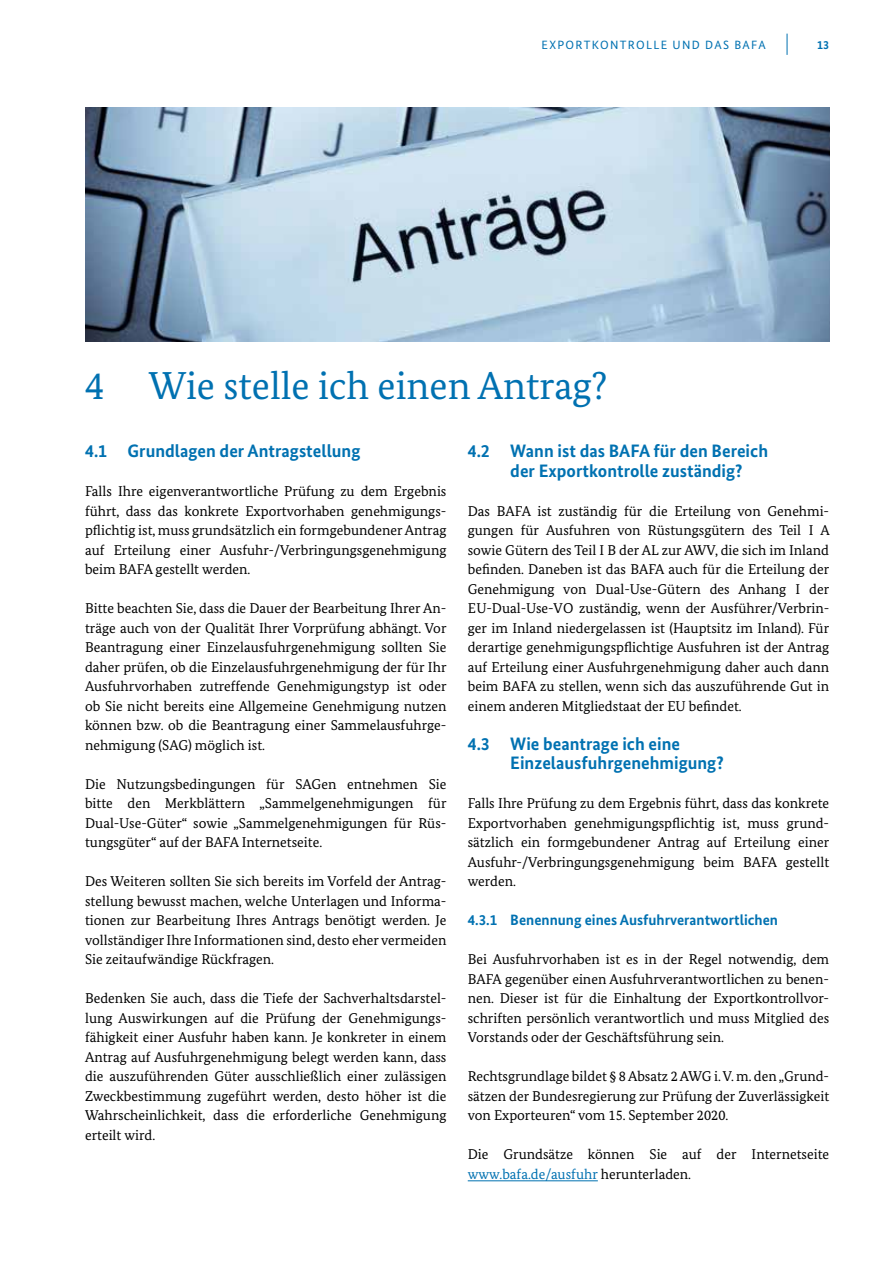
<style>
.page{position:relative;width:893px;height:1263px;background:#fff}
.page>*{position:absolute;margin:0;border:0;box-sizing:border-box;transform-origin:0 0}
._1__Headline__H2{font:39px "Bundes Serif";color:#0071b1}
._2__Headline__H3{font:700 18px/19.5px "Bundes Sans";color:#0071b1}
._3__Headline__H4{font:700 15px "Bundes Sans";color:#0071b1}
.Copytext__P{font:14.25px/19.5px "Bundes Serif";color:#000;text-align:justify}
.t1{font:12px "Bundes Sans";letter-spacing:.11em;color:#0071b1}
.t2{font:700 12px "Bundes Sans";color:#0071b1}
.s1{color:#0071b1}
</style>
<div class="page">
<img style="left:85px;top:107px;width:744px;height:234px">
<svg style="left:787px;top:34px;width:1px;height:21px"></svg>
<hr style="left:468px;top:1180px;width:130px;height:1px;background:#0071b1">
<p class="t1" style="left:542px;top:37px;width:226px">EXPORTKONTROLLE UND DAS BAFA</p>
<p class="t2" style="left:817px;top:37px;width:13px">13</p>
<h2 class="_1__Headline__H2" style="left:85px;top:362px;width:524px">4 Wie stelle ich einen Antrag?</h2>
<h3 class="_2__Headline__H3" style="left:85px;top:441px;width:277px">4.1 Grundlagen der Antragstellung</h3>
<p class="Copytext__P" style="left:85px;top:482px;width:363px">Falls Ihre eigenverantwortliche Prüfung zu dem Ergebnis führt, dass das konkrete Exportvorhaben genehmigungs&shy;pflichtig ist, muss grundsätzlich ein formgebundener Antrag auf Erteilung einer Ausfuhr-/Verbringungsgenehmigung beim BAFA gestellt werden.</p>
<p class="Copytext__P" style="left:85px;top:599px;width:363px">Bitte beachten Sie, dass die Dauer der Bearbeitung Ihrer An&shy;träge auch von der Qualität Ihrer Vorprüfung abhängt. Vor Beantragung einer Einzelausfuhrgenehmigung sollten Sie daher prüfen, ob die Einzelausfuhrgenehmigung der für Ihr Ausfuhrvorhaben zutreffende Genehmigungstyp ist oder ob Sie nicht bereits eine Allgemeine Genehmigung nutzen können bzw. ob die Beantragung einer Sammelausfuhrge&shy;nehmigung (SAG) möglich ist.</p>
<p class="Copytext__P" style="left:85px;top:774px;width:363px">Die Nutzungsbedingungen für SAGen entnehmen Sie bitte den Merkblättern „Sammelgenehmigungen für Dual-Use-Güter“ sowie „Sammelgenehmigungen für Rüs&shy;tungsgüter“ auf der BAFA Internetseite.</p>
<p class="Copytext__P" style="left:85px;top:872px;width:363px">Des Weiteren sollten Sie sich bereits im Vorfeld der Antrag&shy;stellung bewusst machen, welche Unterlagen und Informa&shy;tionen zur Bearbeitung Ihres Antrags benötigt werden. Je vollständiger Ihre Informationen sind, desto eher vermeiden Sie zeitaufwändige Rückfragen.</p>
<p class="Copytext__P" style="left:85px;top:989px;width:363px">Bedenken Sie auch, dass die Tiefe der Sachverhaltsdarstel&shy;lung Auswirkungen auf die Prüfung der Genehmigungs&shy;fähigkeit einer Ausfuhr haben kann. Je konkreter in einem Antrag auf Ausfuhrgenehmigung belegt werden kann, dass die auszuführenden Güter ausschließlich einer zulässigen Zweckbestimmung zugeführt werden, desto höher ist die Wahrscheinlichkeit, dass die erforderliche Genehmigung erteilt wird.</p>
<h3 class="_2__Headline__H3" style="left:510px;top:441px;width:259px;text-indent:-43px">4.2 Wann ist das BAFA für den Bereich der Exportkontrolle zuständig?</h3>
<p class="Copytext__P" style="left:468px;top:501px;width:363px">Das BAFA ist zuständig für die Erteilung von Genehmi&shy;gungen für Ausfuhren von Rüstungsgütern des Teil I A sowie Gütern des Teil I B der AL zur AWV, die sich im Inland befinden. Daneben ist das BAFA auch für die Erteilung der Genehmigung von Dual-Use-Gütern des Anhang I der EU-Dual-Use-VO zuständig, wenn der Ausführer/Verbrin&shy;ger im Inland niedergelassen ist (Hauptsitz im Inland). Für derartige genehmigungspflichtige Ausfuhren ist der Antrag auf Erteilung einer Ausfuhrgenehmigung daher auch dann beim BAFA zu stellen, wenn sich das auszuführende Gut in einem anderen Mitgliedstaat der EU befindet.</p>
<h3 class="_2__Headline__H3" style="left:510px;top:734px;width:215px;text-indent:-43px">4.3 Wie beantrage ich eine<br>Einzelausfuhrgenehmigung?</h3>
<p class="Copytext__P" style="left:468px;top:794px;width:363px">Falls Ihre Prüfung zu dem Ergebnis führt, dass das konkrete Exportvorhaben genehmigungspflichtig ist, muss grund&shy;sätzlich ein formgebundener Antrag auf Erteilung einer Ausfuhr-/Verbringungsgenehmigung beim BAFA gestellt werden.</p>
<h4 class="_3__Headline__H4" style="left:468px;top:911px;width:312px">4.3.1 Benennung eines Ausfuhrverantwortlichen</h4>
<p class="Copytext__P" style="left:468px;top:950px;width:363px">Bei Ausfuhrvorhaben ist es in der Regel notwendig, dem BAFA gegenüber einen Ausfuhrverantwortlichen zu benen&shy;nen. Dieser ist für die Einhaltung der Exportkontrollvor&shy;schriften persönlich verantwortlich und muss Mitglied des Vorstands oder der Geschäftsführung sein.</p>
<p class="Copytext__P" style="left:468px;top:1067px;width:363px">Rechtsgrundlage bildet § 8 Absatz 2 AWG i. V. m. den „Grund&shy;sätzen der Bundesregierung zur Prüfung der Zuverlässigkeit von Exporteuren“ vom 15. September 2020.</p>
<p class="Copytext__P" style="left:468px;top:1145px;width:363px">Die Grundsätze können Sie auf der Internetseite <span class="s1">www.bafa.de/ausfuhr</span> herunterladen.</p>
</div>
